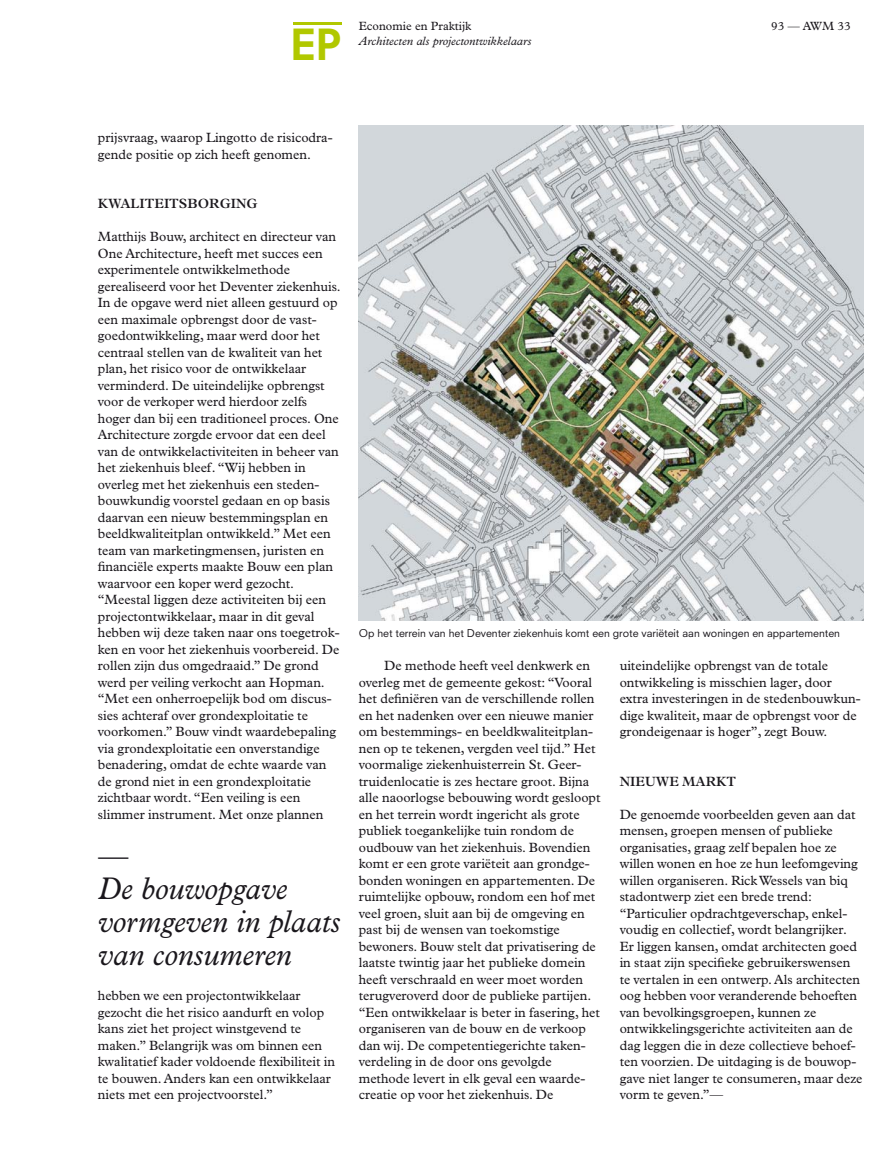
<style>
.page{position:relative;width:893px;height:1170px;background:#fff}
.page>*{position:absolute;margin:0;border:0;box-sizing:border-box;transform-origin:0 0}
.t1{font:800 41.85px "Neuzeit SLT Std";color:#b1c800}
.t2{font:italic 31.5px/33px "Plantin MT Std";color:#1a171c;scale:.95 1}
.t3{font:13.5px/16.5px "Plantin MT Std";color:#1a171c}
.t4{font:600 13.5px "Plantin MT Std";color:#1a171c}
.t5{font:italic 12px "Plantin MT Std";color:#1a171c}
.t6{font:12px "Plantin MT Std";color:#1a171c}
.t7{font:10.5px "Neuzeit SLT Std";color:#1a171c}
</style>
<div class="page">
<hr style="left:293px;top:22px;width:49px;height:2px;background:#b1c800">
<img style="left:359px;top:126px;width:504px;height:495px">
<h1 class="t1" style="left:290px;top:27px;width:53px">EP</h1>
<p class="t6" style="left:359px;top:22px;width:114px">Economie en Praktijk</p>
<p class="t5" style="left:359px;top:36px;width:174px">Architecten als projectontwikkelaars</p>
<p class="t6" style="left:771px;top:22px;width:81px">93 — AWM 33</p>
<p class="t3" style="left:98px;top:130px;width:236px">prijsvraag, waarop Lingotto de risicodra&shy;gende positie op zich heeft genomen.</p>
<p class="t4" style="left:98px;top:199px;width:161px">KWALITEITSBORGING</p>
<p class="t3" style="left:98px;top:229px;width:244px">Matthijs Bouw, architect en directeur van One Architecture, heeft met succes een experimentele ontwikkelmethode gerealiseerd voor het Deventer ziekenhuis.<br>In de opgave werd niet alleen gestuurd op een maximale opbrengst door de vast&shy;goedontwikkeling, maar werd door het centraal stellen van de kwaliteit van het plan, het risico voor de ontwikkelaar verminderd. De uiteindelijke opbrengst voor de verkoper werd hierdoor zelfs hoger dan bij een traditioneel proces. One Architecture zorgde ervoor dat een deel van de ontwikkelactiviteiten in beheer van het ziekenhuis bleef. “Wij hebben in overleg met het ziekenhuis een steden&shy;bouwkundig voorstel gedaan en op basis daarvan een nieuw bestemmingsplan en beeldkwaliteitplan ontwikkeld.” Met een team van marketingmensen, juristen en financiële experts maakte Bouw een plan waarvoor een koper werd gezocht. “Meestal liggen deze activiteiten bij een projectontwikkelaar, maar in dit geval hebben wij deze taken naar ons toegetrok&shy;ken en voor het ziekenhuis voorbereid. De rollen zijn dus omgedraaid.” De grond werd per veiling verkocht aan Hopman. “Met een onherroepelijk bod om discus&shy;sies achteraf over grondexploitatie te voorkomen.” Bouw vindt waardebepaling via grondexploitatie een onverstandige benadering, omdat de echte waarde van de grond niet in een grondexploitatie zichtbaar wordt. “Een veiling is een slimmer instrument. Met onze plannen</p>
<h2 class="t2" style="left:98px;top:841px;width:257px">—<br>De bouwopgave vormgeven in plaats van consumeren</h2>
<p class="t3" style="left:98px;top:988px;width:239px">hebben we een projectontwikkelaar gezocht die het risico aandurft en volop kans ziet het project winstgevend te maken.” Belangrijk was om binnen een kwalitatief kader voldoende flexibiliteit in te bouwen. Anders kan een ontwikkelaar niets met een projectvoorstel.”</p>
<p class="t7" style="left:359px;top:629px;width:483px">Op het terrein van het Deventer ziekenhuis komt een grote variëteit aan woningen en appartementen</p>
<p class="t3" style="left:359px;top:658px;width:243px;text-indent:26px">De methode heeft veel denkwerk en overleg met de gemeente gekost: “Vooral het definiëren van de verschillende rollen en het nadenken over een nieuwe manier om bestemmings- en beeldkwaliteitplan&shy;nen op te tekenen, vergden veel tijd.” Het voormalige ziekenhuisterrein St. Geer&shy;truidenlocatie is zes hectare groot. Bijna alle naoorlogse bebouwing wordt gesloopt en het terrein wordt ingericht als grote publiek toegankelijke tuin rondom de oudbouw van het ziekenhuis. Bovendien komt er een grote variëteit aan grondge&shy;bonden woningen en appartementen. De ruimtelijke opbouw, rondom een hof met veel groen, sluit aan bij de omgeving en past bij de wensen van toekomstige bewoners. Bouw stelt dat privatisering de laatste twintig jaar het publieke domein heeft verschraald en weer moet worden terugveroverd door de publieke partijen. “Een ontwikkelaar is beter in fasering, het organiseren van de bouw en de verkoop dan wij. De competentiegerichte taken&shy;verdeling in de door ons gevolgde methode levert in elk geval een waarde&shy;creatie op voor het ziekenhuis. De</p>
<p class="t3" style="left:619px;top:658px;width:242px">uiteindelijke opbrengst van de totale ontwikkeling is misschien lager, door extra investeringen in de stedenbouwkun&shy;dige kwaliteit, maar de opbrengst voor de grondeigenaar is hoger”, zegt Bouw.</p>
<p class="t4" style="left:619px;top:776px;width:118px">NIEUWE MARKT</p>
<p class="t3" style="left:619px;top:807px;width:244px">De genoemde voorbeelden geven aan dat mensen, groepen mensen of publieke organisaties, graag zelf bepalen hoe ze willen wonen en hoe ze hun leefomgeving willen organiseren. Rick Wessels van biq stadontwerp ziet een brede trend: “Particulier opdrachtgeverschap, enkel&shy;voudig en collectief, wordt belangrijker.<br>Er liggen kansen, omdat architecten goed in staat zijn specifieke gebruikerswensen te vertalen in een ontwerp. Als architecten oog hebben voor veranderende behoeften van bevolkingsgroepen, kunnen ze ontwikkelingsgerichte activiteiten aan de dag leggen die in deze collectieve behoef&shy;ten voorzien. De uitdaging is de bouwop&shy;gave niet langer te consumeren, maar deze vorm te geven.”—</p>
</div>
